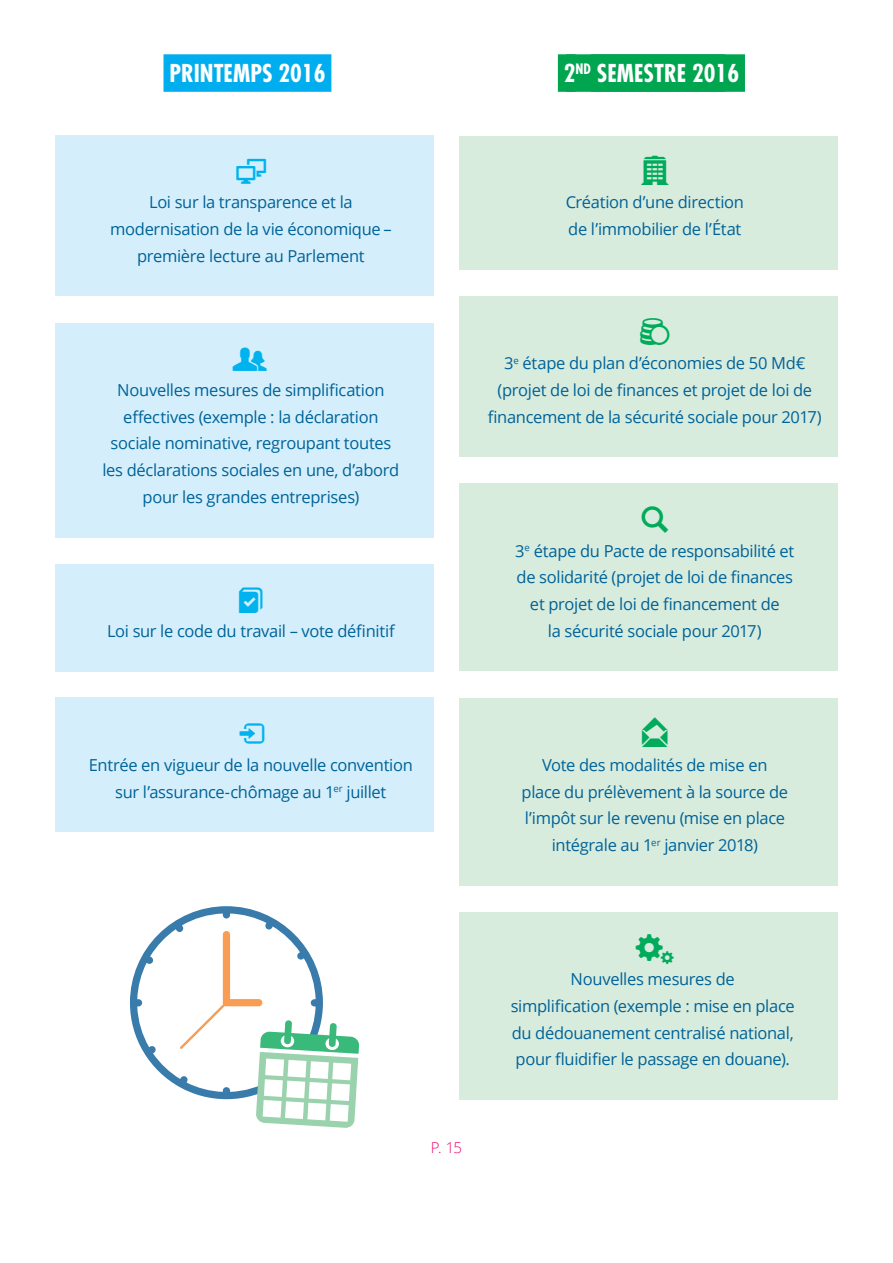
<style>
.page{position:relative;width:893px;height:1263px;background:#fff}
.page>*{position:absolute;margin:0;border:0;box-sizing:border-box;transform-origin:0 0}
.t1{font:700 condensed 24px "Futura";color:#fff}
.t2{font:16.5px/26.8px "Open Sans";letter-spacing:-.02em;color:#006298;text-align:center}
.t3{font:300 15px "Open Sans";color:#ec0a6c}
</style>
<div class="page">
<div style="left:55px;top:697px;width:379px;height:135px;background:#d4effb"></div>
<div style="left:55px;top:564px;width:379px;height:107px;background:#d4effb"></div>
<div style="left:55px;top:323px;width:379px;height:214px;background:#d4effb"></div>
<div style="left:55px;top:136px;width:379px;height:160px;background:#d4effb"></div>
<div style="left:459px;top:484px;width:379px;height:187px;background:#d8ecdd"></div>
<div style="left:459px;top:296px;width:379px;height:161px;background:#d8ecdd"></div>
<div style="left:459px;top:136px;width:379px;height:133px;background:#d8ecdd"></div>
<div style="left:163px;top:54px;width:168px;height:38px;background:#00aeef"></div>
<div style="left:566px;top:54px;width:159px;height:38px;background:#00a54f"></div>
<div style="left:558px;top:54px;width:17px;height:38px;background:#00a54f"></div>
<div style="left:591px;top:54px;width:154px;height:38px;background:#00a54f"></div>
<div style="left:459px;top:912px;width:379px;height:188px;background:#d8ecdd"></div>
<div style="left:459px;top:698px;width:379px;height:187px;background:#d8ecdd"></div>
<svg style="left:130px;top:906px;width:229px;height:222px"></svg>
<h1 class="t1" style="left:169px;top:58px;width:158px">PRINTEMPS 2016</h1>
<h1 class="t1" style="left:564px;top:58px;width:177px">2<sup>ND</sup> SEMESTRE 2016</h1>
<p class="t2" style="left:110px;top:189px;width:283px">Loi sur la transparence et la modernisation de la vie économique – première lecture au Parlement</p>
<p class="t2" style="left:102px;top:376px;width:299px">Nouvelles mesures de simplification effectives (exemple : la déclaration sociale nominative, regroupant toutes les déclarations sociales en une, d’abord pour les grandes entreprises)</p>
<p class="t2" style="left:107px;top:617px;width:289px">Loi sur le code du travail – vote définitif</p>
<p class="t2" style="left:89px;top:751px;width:326px">Entrée en vigueur de la nouvelle convention sur l’assurance-chômage au 1<sup>er</sup> juillet</p>
<p class="t2" style="left:566px;top:189px;width:180px;text-align:left">Création d’une direction de l’immobilier de l’État</p>
<p class="t2" style="left:488px;top:349px;width:335px">3<sup>e</sup> étape du plan d’économies de 50 Md€ (projet de loi de finances et projet de loi de financement de la sécurité sociale pour 2017)</p>
<p class="t2" style="left:515px;top:537px;width:281px">3<sup>e</sup> étape du Pacte de responsabilité et de solidarité (projet de loi de finances et projet de loi de financement de<br>la sécurité sociale pour 2017)</p>
<p class="t2" style="left:521px;top:751px;width:268px">Vote des modalités de mise en place du prélèvement à la source de l’impôt sur le revenu (mise en place intégrale au 1<sup>er</sup> janvier 2018)</p>
<p class="t3" style="left:431px;top:1137px;width:33px">P. 15</p>
<p class="t2" style="left:511px;top:965px;width:285px">Nouvelles mesures de<br>simplification (exemple : mise en place du dédouanement centralisé national, pour fluidifier le passage en douane).</p>
</div>
